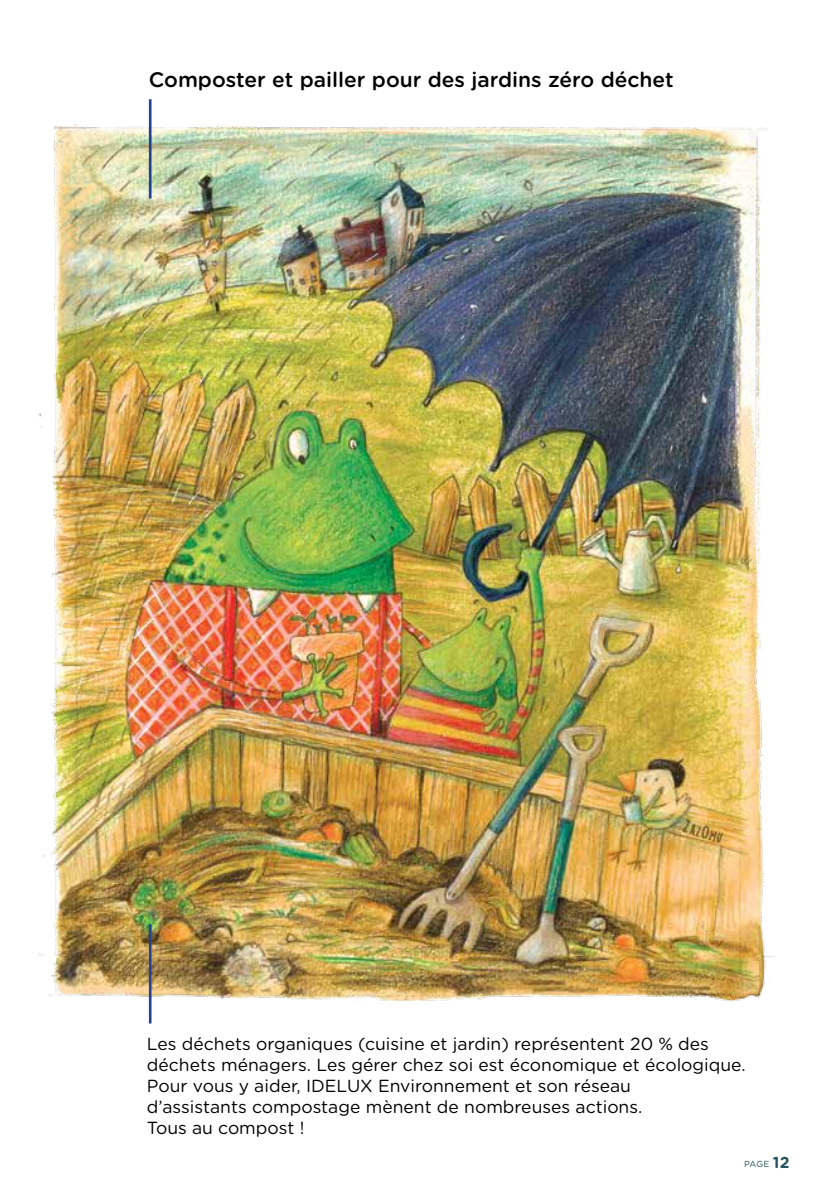
<style>
.page{position:relative;width:814px;height:1191px;background:#fff}
.page>*{position:absolute;margin:0;border:0;box-sizing:border-box;transform-origin:0 0}
.t1{font:500 21px "Gotham Rounded";color:#000}
.t2{font:17.5px/21px "Gotham Rounded";color:#000}
.t3{font:8.75px "Gotham Rounded";color:#24525c}
.s1{font-weight:700;font-size:15.75px}
</style>
<div class="page">
<img style="left:38px;top:124px;width:737px;height:876px">
<hr style="left:149px;top:99px;width:2px;height:99px;background:#25408f">
<hr style="left:149px;top:924px;width:2px;height:99px;background:#25408f">
<p class="t1" style="left:149px;top:64px;width:526px">Composter et pailler pour des jardins zéro déchet</p>
<p class="t2" style="left:147px;top:1033px;width:600px">Les déchets organiques (cuisine et jardin) représentent 20 % des déchets ménagers. Les gérer chez soi est économique et écologique.<br>Pour vous y aider, IDELUX Environnement et son réseau<br>d’assistants compostage mènent de nombreuses actions.<br>Tous au compost !</p>
<p class="t3" style="left:744px;top:1157px;width:47px">PAGE <span class="s1">12</span></p>
</div>
